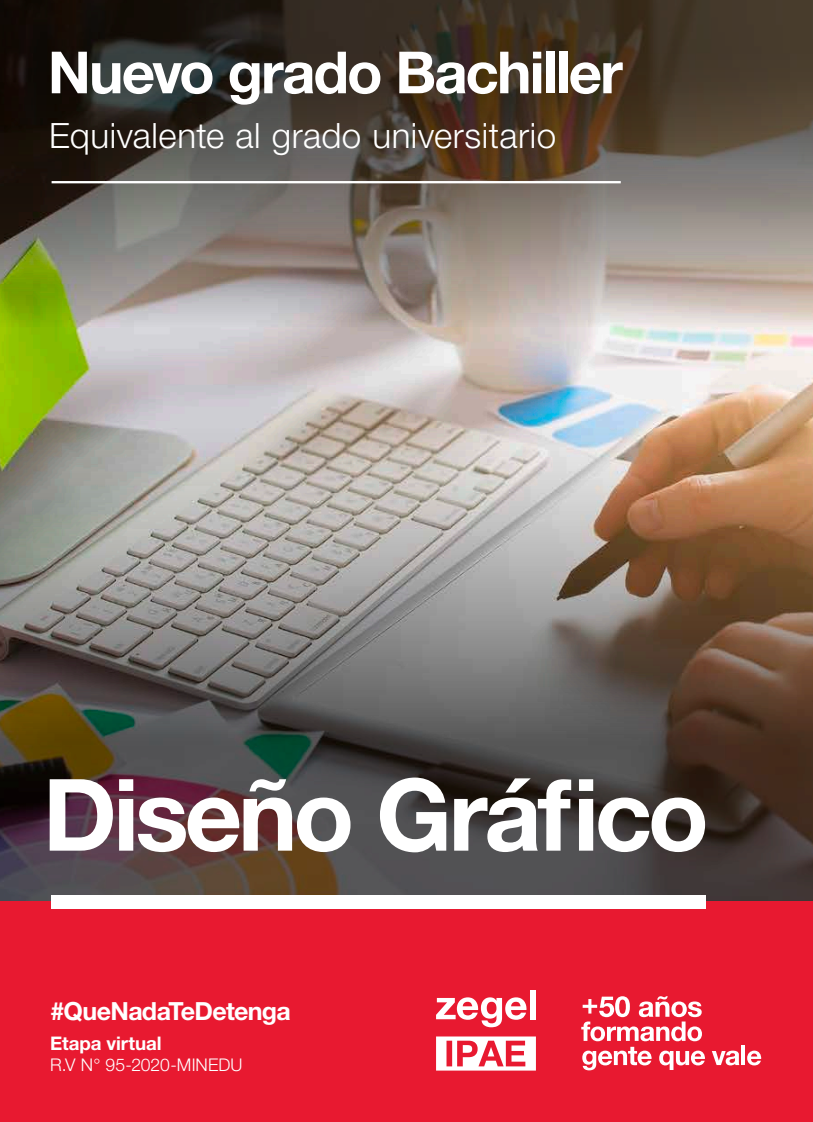
<style>
.page{position:relative;width:813px;height:1122px;background:#fff}
.page>*{position:absolute;margin:0;border:0;box-sizing:border-box;transform-origin:0 0}
.t1{font:700 100px "Helvetica Neue LT Std";letter-spacing:-.04em;color:#fff}
.t2{font:700 58.25px "Helvetica Neue LT Std";letter-spacing:-.035em;color:#fff}
.t3{font:300 34.88px "Helvetica Neue LT Std";letter-spacing:.015em;color:#fff}
.t4{font:700 25px "Helvetica Neue LT Std";letter-spacing:-.03em;color:#fff}
.t5{font:700 18.75px "Helvetica Neue LT Std";color:#fff}
.t6{font:300 17.5px "Helvetica Neue LT Std";letter-spacing:.005em;color:#fff}
</style>
<div class="page">
<img style="left:0;top:471px;width:812px;height:431px">
<img style="left:0;top:0;width:812px;height:471px">
<div style="left:0;top:902px;width:812px;height:220px;background:#e81930"></div>
<svg style="left:436px;top:997px;width:90px;height:30px"></svg>
<div style="left:530px;top:990px;width:6px;height:29px;background:#fff"></div>
<svg style="left:436px;top:1036px;width:100px;height:34px"></svg>
<svg style="left:582px;top:1047px;width:69px;height:23px"></svg>
<svg style="left:659px;top:1050px;width:46px;height:20px"></svg>
<svg style="left:711px;top:1050px;width:28px;height:15px"></svg>
<hr style="left:741px;top:1045px;width:4px;height:20px;background:#fff">
<svg style="left:747px;top:1050px;width:14px;height:15px"></svg>
<svg style="left:581px;top:996px;width:120px;height:45px"></svg>
<div style="left:51px;top:895px;width:654px;height:13px;background:#fff"></div>
<hr style="left:52px;top:181px;width:568px;height:2px;background:#fff">
<h2 class="t2" style="left:48px;top:36px;width:576px">Nuevo grado Bachiller</h2>
<p class="t3" style="left:49px;top:114px;width:508px">Equivalente al grado universitario</p>
<h1 class="t1" style="left:43px;top:753px;width:667px">Diseño Gráfico</h1>
<p class="t4" style="left:50px;top:995px;width:242px">#QueNadaTeDetenga</p>
<p class="t5" style="left:50px;top:1031px;width:113px">Etapa virtual</p>
<p class="t6" style="left:50px;top:1054px;width:194px">R.V N° 95-2020-MINEDU</p>
</div>
